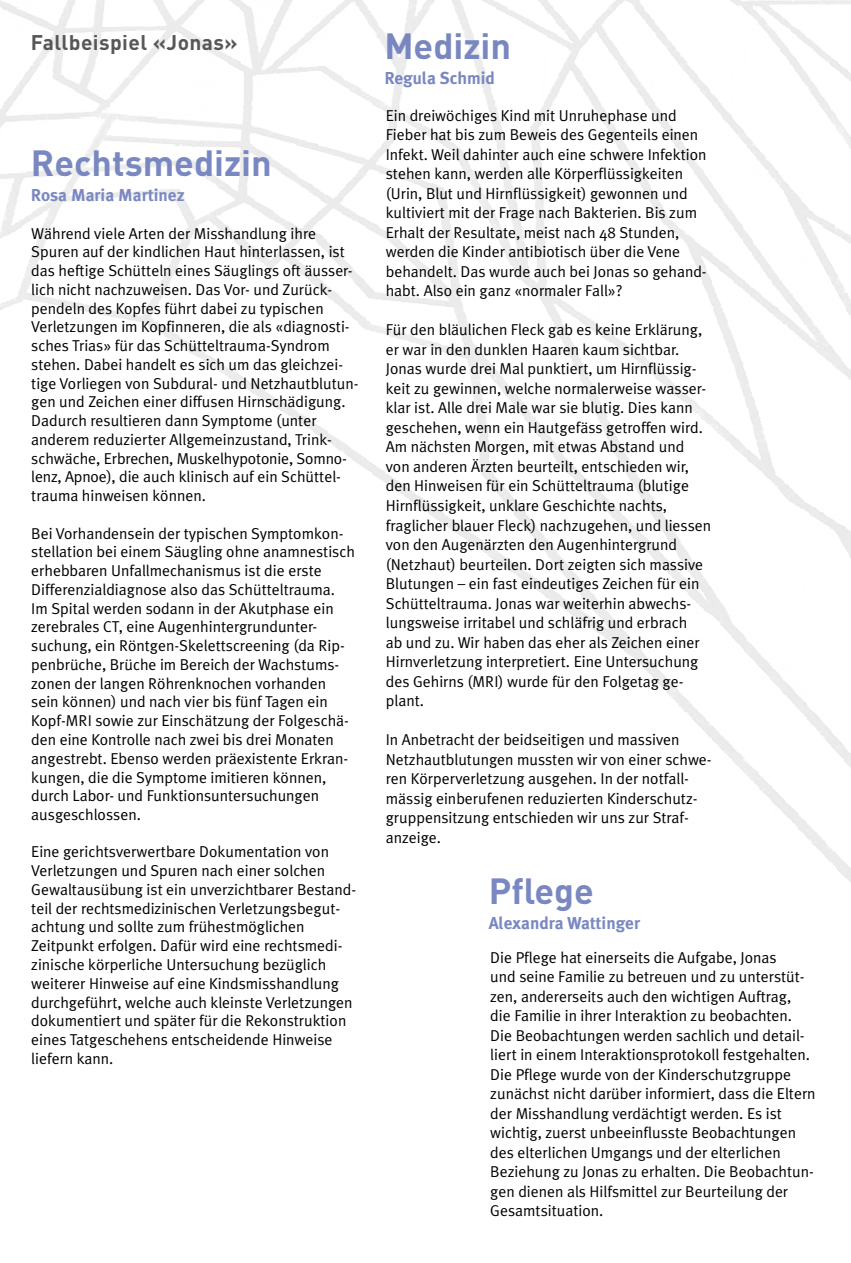
<style>
.page{position:relative;width:851px;height:1263px;background:#fff}
.page>*{position:absolute;margin:0;border:0;box-sizing:border-box;transform-origin:0 0}
.t1{font:700 36px "DIN";color:#7a88c2}
.t2{font:700 36px "DIN";color:#7987c1}
.t3{font:700 21px "DIN";letter-spacing:.02em;color:#575756}
.t4{font:700 17.25px "Meta Plus";color:#7a88c2}
.t5{font:700 17.25px "Meta Plus";color:#7987c1}
.t6{font:15.75px/19.5px "Meta Plus Normal";color:#000}
</style>
<div class="page">
<img style="left:0;top:0;width:850px;height:881px">
<h2 class="t3" style="left:31px;top:28px;width:208px">Fallbeispiel «Jonas»</h2>
<h1 class="t1" style="left:31px;top:139px;width:242px">Rechtsmedizin</h1>
<p class="t4" style="left:31px;top:185px;width:155px">Rosa Maria Martinez</p>
<p class="t6" style="left:31px;top:224px;width:329px;line-height:18.8px">Während viele Arten der Misshandlung ihre Spuren auf der kindlichen Haut hinterlassen, ist das heftige Schütteln eines Säuglings oft äusser&shy;lich nicht nachzuweisen. Das Vor- und Zurück&shy;pendeln des Kopfes führt dabei zu typischen Verletzungen im Kopfinneren, die als «diagnosti&shy;sches Trias» für das Schütteltrauma-Syndrom stehen. Dabei handelt es sich um das gleichzei&shy;tige Vorliegen von Subdural- und Netzhautblutun&shy;gen und Zeichen einer diffusen Hirnschädigung.<br>Dadurch resultieren dann Symptome (unter anderem reduzierter Allgemeinzustand, Trink&shy;schwäche, Erbrechen, Muskelhypotonie, Somno&shy;lenz, Apnoe), die auch klinisch auf ein Schüttel&shy;trauma hinweisen können.</p>
<p class="t6" style="left:31px;top:524px;width:325px;line-height:18.8px">Bei Vorhandensein der typischen Symptomkon&shy;stellation bei einem Säugling ohne anamnestisch erhebbaren Unfallmechanismus ist die erste Differenzialdiagnose also das Schütteltrauma.<br>Im Spital werden sodann in der Akutphase ein zerebrales CT, eine Augenhintergrundunter&shy;suchung, ein Röntgen-Skelettscreening (da Rip&shy;penbrüche, Brüche im Bereich der Wachstums&shy;zonen der langen Röhrenknochen vorhanden sein können) und nach vier bis fünf Tagen ein Kopf-MRI sowie zur Einschätzung der Folgeschä&shy;den eine Kontrolle nach zwei bis drei Monaten angestrebt. Ebenso werden präexistente Erkran&shy;kungen, die die Symptome imitieren können, durch Labor- und Funktionsuntersuchungen ausgeschlossen.</p>
<p class="t6" style="left:31px;top:842px;width:326px;line-height:18.8px">Eine gerichtsverwertbare Dokumentation von Verletzungen und Spuren nach einer solchen Gewaltausübung ist ein unverzichtbarer Bestand&shy;teil der rechtsmedizinischen Verletzungsbegut&shy;achtung und sollte zum frühestmöglichen Zeitpunkt erfolgen. Dafür wird eine rechtsmedi&shy;zinische körperliche Untersuchung bezüglich weiterer Hinweise auf eine Kindsmisshandlung durchgeführt, welche auch kleinste Verletzungen dokumentiert und später für die Rekonstruktion eines Tatgeschehens entscheidende Hinweise liefern kann.</p>
<h1 class="t2" style="left:384px;top:22px;width:128px">Medizin</h1>
<p class="t5" style="left:384px;top:68px;width:112px">Regula Schmid</p>
<p class="t6" style="left:386px;top:106px;width:322px">Ein dreiwöchiges Kind mit Unruhephase und Fieber hat bis zum Beweis des Gegenteils einen Infekt. Weil dahinter auch eine schwere Infektion stehen kann, werden alle Körperflüssigkeiten (Urin, Blut und Hirnflüssigkeit) gewonnen und kultiviert mit der Frage nach Bakterien. Bis zum Erhalt der Resultate, meist nach 48 Stunden, werden die Kinder antibiotisch über die Vene behandelt. Das wurde auch bei Jonas so gehand&shy;habt. Also ein ganz «normaler Fall»?</p>
<p class="t6" style="left:386px;top:320px;width:327px">Für den bläulichen Fleck gab es keine Erklärung, er war in den dunklen Haaren kaum sichtbar.<br>Jonas wurde drei Mal punktiert, um Hirnflüssig&shy;keit zu gewinnen, welche normalerweise wasser&shy;klar ist. Alle drei Male war sie blutig. Dies kann geschehen, wenn ein Hautgefäss getroffen wird.<br>Am nächsten Morgen, mit etwas Abstand und von anderen Ärzten beurteilt, entschieden wir, den Hinweisen für ein Schütteltrauma (blutige Hirnflüssigkeit, unklare Geschichte nachts, fraglicher blauer Fleck) nachzugehen, und liessen von den Augenärzten den Augenhintergrund (Netzhaut) beurteilen. Dort zeigten sich massive Blutungen – ein fast eindeutiges Zeichen für ein Schütteltrauma. Jonas war weiterhin abwechs&shy;lungsweise irritabel und schläfrig und erbrach<br>ab und zu. Wir haben das eher als Zeichen einer Hirnverletzung interpretiert. Eine Untersuchung des Gehirns (MRI) wurde für den Folgetag ge&shy;plant.</p>
<p class="t6" style="left:386px;top:730px;width:327px">In Anbetracht der beidseitigen und massiven Netzhautblutungen mussten wir von einer schwe&shy;ren Körperverletzung ausgehen. In der notfall&shy;mässig einberufenen reduzierten Kinderschutz&shy;gruppensitzung entschieden wir uns zur Straf&shy;anzeige.</p>
<h1 class="t1" style="left:488px;top:867px;width:107px">Pflege</h1>
<p class="t4" style="left:488px;top:913px;width:153px">Alexandra Wattinger</p>
<p class="t6" style="left:490px;top:947px;width:327px">Die Pflege hat einerseits die Aufgabe, Jonas<br>und seine Familie zu betreuen und zu unterstüt&shy;zen, andererseits auch den wichtigen Auftrag,<br>die Familie in ihrer Interaktion zu beobachten.<br>Die Beobachtungen werden sachlich und detail&shy;liert in einem Interaktionsprotokoll festgehalten.<br>Die Pflege wurde von der Kinderschutzgruppe zunächst nicht darüber informiert, dass die Eltern der Misshandlung verdächtigt werden. Es ist wichtig, zuerst unbeeinflusste Beobachtungen des elterlichen Umgangs und der elterlichen Beziehung zu Jonas zu erhalten. Die Beobachtun&shy;gen dienen als Hilfsmittel zur Beurteilung der Gesamtsituation.</p>
</div>
